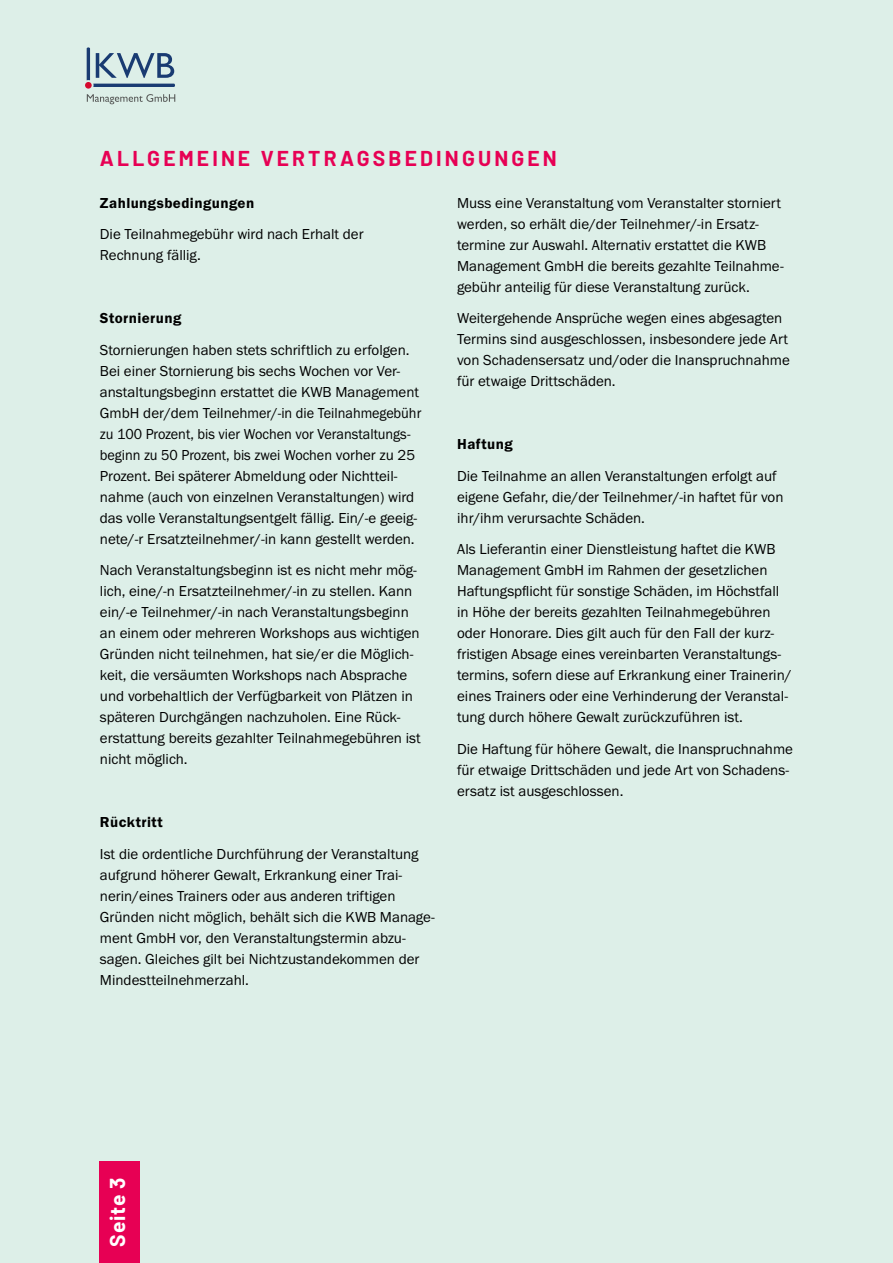
<style>
.page{position:relative;width:893px;height:1263px;background:#ddefe8}
.page>*{position:absolute;margin:0;border:0;box-sizing:border-box;transform-origin:0 0}
.t1{font:700 21px "Barlow";letter-spacing:.15em;color:#e70054}
.t2{font:700 21px "Barlow";letter-spacing:.04em;color:#fff}
.t3{font:15px/21px "Franklin Gothic URW Boo";color:#000}
.t4{font:15px "Franklin Gothic URW Dem";letter-spacing:.03em;color:#000}
</style>
<div class="page">
<div style="left:99px;top:1161px;width:40px;height:102px;background:#e70054"></div>
<svg style="left:85px;top:82px;width:7px;height:7px"></svg>
<svg style="left:87px;top:47px;width:88px;height:40px"></svg>
<svg style="left:87px;top:94px;width:88px;height:10px"></svg>
<h1 class="t1" style="left:100px;top:142px;width:458px">ALLGEMEINE VERTRAGSBEDINGUNGEN</h1>
<p class="t4" style="left:100px;top:193px;width:156px">Zahlungsbedingungen</p>
<p class="t3" style="left:100px;top:223px;width:265px">Die Teilnahmegebühr wird nach Erhalt der<br>Rechnung fällig.</p>
<p class="t3" style="left:457px;top:192px;width:328px">Muss eine Veranstaltung vom Veranstalter storniert werden, so erhält die/der Teilnehmer/-in Ersatz&shy;termine zur Auswahl. Alternativ erstattet die KWB Management GmbH die bereits gezahlte Teilnahme&shy;gebühr anteilig für diese Veranstaltung zurück.</p>
<p class="t3" style="left:457px;top:307px;width:334px">Weitergehende Ansprüche wegen eines abgesagten Termins sind ausgeschlossen, insbesondere jede Art von Schadensersatz und/oder die Inanspruchnahme für etwaige Drittschäden.</p>
<p class="t4" style="left:100px;top:309px;width:83px">Stornierung</p>
<p class="t3" style="left:100px;top:339px;width:323px">Stornierungen haben stets schriftlich zu erfolgen.<br>Bei einer Stornierung bis sechs Wochen vor Ver&shy;anstaltungsbeginn erstattet die KWB Management GmbH der/dem Teilnehmer/-in die Teilnahmegebühr zu 100 Prozent, bis vier Wochen vor Veranstaltungs&shy;beginn zu 50 Prozent, bis zwei Wochen vorher zu 25<br>Prozent. Bei späterer Abmeldung oder Nichtteil&shy;nahme (auch von einzelnen Veranstaltungen) wird das volle Veranstaltungsentgelt fällig. Ein/-e geeig&shy;nete/-r Ersatzteilnehmer/-in kann gestellt werden.</p>
<p class="t3" style="left:100px;top:559px;width:322px">Nach Veranstaltungsbeginn ist es nicht mehr mög&shy;lich, eine/-n Ersatzteilnehmer/-in zu stellen. Kann ein/-e Teilnehmer/-in nach Veranstaltungsbeginn an einem oder mehreren Workshops aus wichtigen Gründen nicht teilnehmen, hat sie/er die Möglich&shy;keit, die versäumten Workshops nach Absprache und vorbehaltlich der Verfügbarkeit von Plätzen in späteren Durchgängen nachzuholen. Eine Rück&shy;erstattung bereits gezahlter Teilnahmegebühren ist nicht möglich.</p>
<p class="t4" style="left:457px;top:435px;width:57px">Haftung</p>
<p class="t3" style="left:457px;top:465px;width:328px">Die Teilnahme an allen Veranstaltungen erfolgt auf eigene Gefahr, die/der Teilnehmer/-in haftet für von ihr/ihm verursachte Schäden.</p>
<p class="t3" style="left:457px;top:538px;width:336px">Als Lieferantin einer Dienstleistung haftet die KWB Management GmbH im Rahmen der gesetzlichen Haftungspflicht für sonstige Schäden, im Höchstfall in Höhe der bereits gezahlten Teilnahmegebühren oder Honorare. Dies gilt auch für den Fall der kurz&shy;fristigen Absage eines vereinbarten Veranstaltungs&shy;termins, sofern diese auf Erkrankung einer Trainerin/ eines Trainers oder eine Verhinderung der Veranstal&shy;tung durch höhere Gewalt zurückzuführen ist.</p>
<p class="t3" style="left:457px;top:738px;width:337px">Die Haftung für höhere Gewalt, die Inanspruchnahme für etwaige Drittschäden und jede Art von Schadens&shy;ersatz ist ausgeschlossen.</p>
<p class="t4" style="left:100px;top:813px;width:64px">Rücktritt</p>
<p class="t3" style="left:100px;top:843px;width:337px">Ist die ordentliche Durchführung der Veranstaltung aufgrund höherer Gewalt, Erkrankung einer Trai&shy;nerin/eines Trainers oder aus anderen triftigen Gründen nicht möglich, behält sich die KWB Manage&shy;ment GmbH vor, den Veranstaltungstermin abzu&shy;sagen. Gleiches gilt bei Nichtzustandekommen der Mindestteilnehmerzahl.</p>
<h1 class="t2" style="left:102px;top:1246px;width:71px;rotate:-90deg">Seite 3</h1>
</div>
